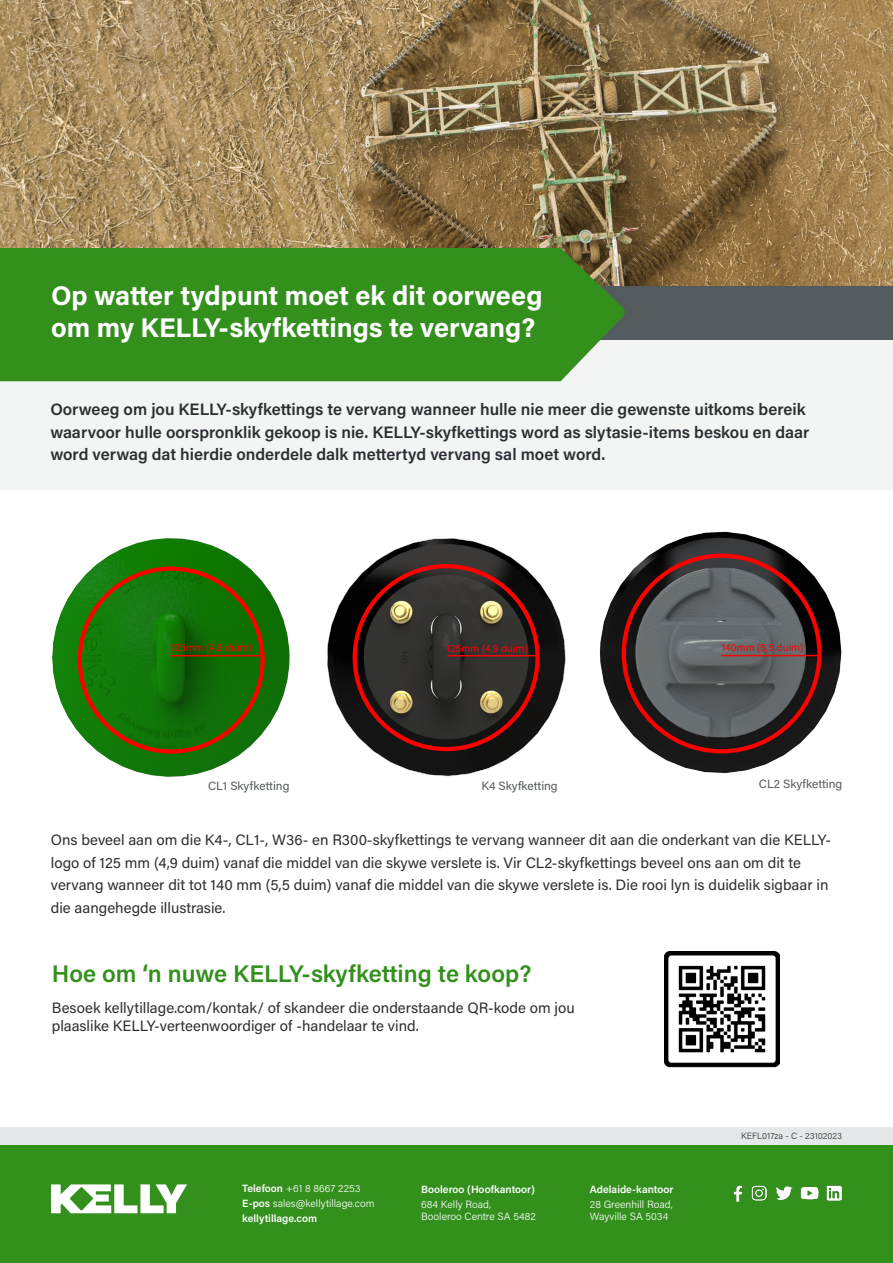
<style>
.page{position:relative;width:893px;height:1263px;background:#fff}
.page>*{position:absolute;margin:0;border:0;box-sizing:border-box;transform-origin:0 0}
.t1{font:700 27px/32.4px "Acumin Pro";color:#fff}
.t2{font:600 24px "Acumin Pro";color:#33901d}
.t3{font:600 16.5px/22.5px "Acumin Pro";color:#2d2e33}
.t4{font:15px/22.5px "Acumin Pro";color:#2d2e33}
.t5{font:12px "Acumin Pro";color:#55595c}
.t6{font:300 10.5px/12.6px "Acumin Pro";color:#fff}
.t7{font:10.5px "Acumin Pro";color:#f00}
.t8{font:600 10.5px "Acumin Pro";color:#fff}
.t9{font:300 9px "Acumin Pro";color:#2d2e33}
.s1{font-weight:600}
</style>
<div class="page">
<div style="left:0;top:1144px;width:893px;height:119px;background:#33901d"></div>
<div style="left:0;top:1127px;width:893px;height:17px;background:#e6e7e8"></div>
<img style="left:776px;top:1186px;width:16px;height:14px">
<img style="left:733px;top:1185px;width:10px;height:16px">
<img style="left:752px;top:1186px;width:15px;height:15px">
<img style="left:800px;top:1186px;width:18px;height:14px">
<img style="left:827px;top:1185px;width:15px;height:15px">
<svg style="left:51px;top:1184px;width:136px;height:29px"></svg>
<div style="left:0;top:303px;width:893px;height:187px;background:#f3f4f4"></div>
<img style="left:0;top:0;width:893px;height:286px">
<div style="left:122px;top:286px;width:771px;height:54px;background:#545b5e"></div>
<div style="left:0;top:248px;width:625px;height:133px;background:#33901d"></div>
<img style="left:664px;top:951px;width:115px;height:117px">
<img style="left:327px;top:538px;width:239px;height:239px">
<img style="left:599px;top:531px;width:243px;height:242px">
<div style="left:353px;top:564px;width:187px;height:187px;border:4px solid #f00;border-radius:50%"></div>
<hr style="left:447px;top:655px;width:90px;height:1px;background:#f00">
<div style="left:622px;top:554px;width:199px;height:199px;border:4px solid #f00;border-radius:50%"></div>
<hr style="left:721px;top:655px;width:99px;height:1px;background:#f00">
<img style="left:52px;top:538px;width:238px;height:239px">
<div style="left:78px;top:566px;width:187px;height:188px;border:4px solid #f00;border-radius:50%"></div>
<hr style="left:171px;top:655px;width:90px;height:1px;background:#f00">
<p class="t1" style="left:51px;top:278px;width:493px">Op watter tydpunt moet ek dit oorweeg om my KELLY-skyfkettings te vervang?</p>
<p class="t3" style="left:50px;top:398px;width:761px">Oorweeg om jou KELLY-skyfkettings te vervang wanneer hulle nie meer die gewenste uitkoms bereik waarvoor hulle oorspronklik gekoop is nie. KELLY-skyfkettings word as slytasie-items beskou en daar word verwag dat hierdie onderdele dalk mettertyd vervang sal moet word.</p>
<p class="t7" style="left:171px;top:640px;width:83px">125mm (4,9 duim)</p>
<p class="t7" style="left:447px;top:641px;width:83px">125mm (4,9 duim)</p>
<p class="t7" style="left:721px;top:640px;width:84px">140mm (5,5 duim)</p>
<p class="t5" style="left:208px;top:777px;width:83px">CL1 Skyfketting</p>
<p class="t5" style="left:481px;top:777px;width:78px">K4 Skyfketting</p>
<p class="t5" style="left:759px;top:776px;width:85px">CL2 Skyfketting</p>
<p class="t4" style="left:51px;top:828px;width:782px">Ons beveel aan om die K4-, CL1-, W36- en R300-skyfkettings te vervang wanneer dit aan die onderkant van die KELLY&shy;logo of 125 mm (4,9 duim) vanaf die middel van die skywe verslete is. Vir CL2-skyfkettings beveel ons aan om dit te vervang wanneer dit tot 140 mm (5,5 duim) vanaf die middel van die skywe verslete is. Die rooi lyn is duidelik sigbaar in die aangehegde illustrasie.</p>
<p class="t2" style="left:52px;top:957px;width:481px">Hoe om ‘n nuwe KELLY-skyfketting te koop?</p>
<p class="t4" style="left:52px;top:998px;width:524px;line-height:18px">Besoek kellytillage.com/kontak/ of skandeer die onderstaande QR-kode om jou plaaslike KELLY-verteenwoordiger of -handelaar te vind.</p>
<p class="t6" style="left:242px;top:1181px;width:134px;line-height:14.7px"><span class="s1">Telefoon</span> +61 8 8667 2253<br><span class="s1">E-pos</span> sales@kellytillage.com <span class="s1">kellytillage.com</span></p>
<p class="t8" style="left:421px;top:1182px;width:115px">Booleroo (Hoofkantoor)</p>
<p class="t6" style="left:421px;top:1197px;width:116px">684 Kelly Road,<br>Booleroo Centre SA 5482</p>
<p class="t8" style="left:590px;top:1182px;width:85px">Adelaide-kantoor</p>
<p class="t6" style="left:590px;top:1197px;width:84px">28 Greenhill Road,<br>Wayville SA 5034</p>
<p class="t9" style="left:741px;top:1130px;width:102px">KEFL017za - C - 23102023</p>
</div>
